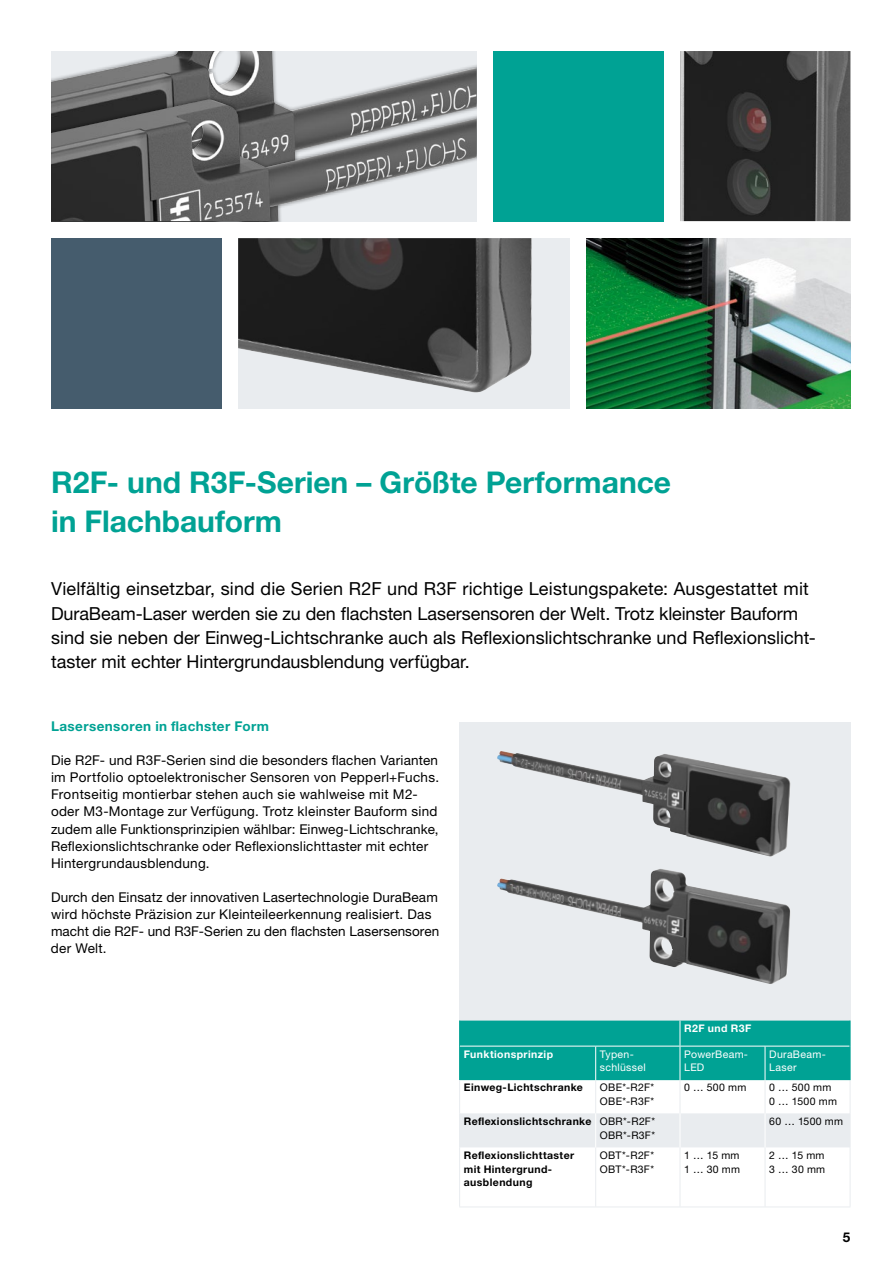
<style>
.page{position:relative;width:893px;height:1263px;background:#fff}
.page>*{position:absolute;margin:0;border:0;box-sizing:border-box;transform-origin:0 0}
.t1{font:700 30px/39.2px "Helvetica Neue LTW1 G";color:#00a294}
.t2{font:18px/24.3px "Helvetica Neue LTW1 G";color:#000}
.t3{font:13.5px/17px "Helvetica Neue LTW1 G";letter-spacing:.02em;color:#000}
.t4{font:700 13.5px "Helvetica Neue LTW1 G";letter-spacing:.03em;color:#00a294}
.t5{font:700 13.5px "Helvetica Neue LTW1 G";color:#000}
.t6{font:700 10.5px/13.6px "Helvetica Neue LTW1 G";letter-spacing:.035em;color:#000;text-align:right}
.t7{font:10.5px/13.6px "Helvetica Neue LTW1 G";letter-spacing:.025em;color:#000}
.t8{font:10.5px/13.6px "Helvetica Neue LTW1 G";letter-spacing:.03em;color:#fff}
.t9{font:700 10.5px "Helvetica Neue LTW1 G";letter-spacing:.04em;color:#fff}
.s1{font-weight:400}
</style>
<div class="page">
<img style="left:51px;top:51px;width:425px;height:28px">
<div style="left:51px;top:79px;width:425px;height:142px;background:#000;opacity:.5"></div>
<img style="left:51px;top:99px;width:425px;height:122px">
<div style="left:238px;top:238px;width:332px;height:170px;background:#e9ecef"></div>
<img style="left:238px;top:238px;width:294px;height:155px">
<div style="left:493px;top:51px;width:170px;height:170px;background:#00a294"></div>
<img style="left:587px;top:238px;width:263px;height:170px">
<div style="left:51px;top:238px;width:170px;height:170px;background:#455c6d"></div>
<img style="left:680px;top:51px;width:170px;height:170px">
<div style="left:459px;top:722px;width:391px;height:298px;background:#e9ecef"></div>
<img style="left:497px;top:751px;width:294px;height:106px">
<img style="left:497px;top:869px;width:294px;height:115px">
<div style="left:460px;top:1113px;width:390px;height:34px;background:#e9ecef"></div>
<hr style="left:459px;top:1080px;width:1px;height:33px;background:#e9ecef">
<hr style="left:595px;top:1080px;width:1px;height:33px;background:#e9ecef">
<hr style="left:680px;top:1080px;width:1px;height:33px;background:#e9ecef">
<hr style="left:765px;top:1080px;width:1px;height:33px;background:#e9ecef">
<hr style="left:459px;top:1113px;width:1px;height:34px;background:#e9ecef">
<hr style="left:459px;top:1147px;width:1px;height:59px;background:#e9ecef">
<hr style="left:595px;top:1147px;width:1px;height:59px;background:#e9ecef">
<hr style="left:680px;top:1147px;width:1px;height:59px;background:#e9ecef">
<hr style="left:765px;top:1147px;width:1px;height:59px;background:#e9ecef">
<hr style="left:459px;top:1206px;width:137px;height:1px;background:#e9ecef">
<hr style="left:596px;top:1206px;width:84px;height:1px;background:#e9ecef">
<hr style="left:680px;top:1206px;width:85px;height:1px;background:#e9ecef">
<hr style="left:765px;top:1206px;width:85px;height:1px;background:#e9ecef">
<hr style="left:595px;top:1113px;width:1px;height:34px;background:#fff">
<hr style="left:680px;top:1113px;width:1px;height:34px;background:#fff">
<hr style="left:765px;top:1113px;width:1px;height:34px;background:#fff">
<hr style="left:850px;top:1080px;width:1px;height:33px;background:#e9ecef">
<hr style="left:850px;top:1113px;width:1px;height:34px;background:#e9ecef">
<hr style="left:850px;top:1147px;width:1px;height:59px;background:#e9ecef">
<div style="left:459px;top:1020px;width:392px;height:60px;background:#00a294"></div>
<h1 class="t1" style="left:51px;top:463px;width:622px">R2F- und R3F-Serien – Größte Performance in Flachbauform</h1>
<p class="t2" style="left:51px;top:577px;width:766px">Vielfältig einsetzbar, sind die Serien R2F und R3F richtige Leistungspakete: Ausgestattet mit DuraBeam-Laser werden sie zu den flachsten Lasersensoren der Welt. Trotz kleinster Bauform sind sie neben der Einweg-Lichtschranke auch als Reflexionslichtschranke und Reflexionslicht&shy;taster mit echter Hintergrundausblendung verfügbar.</p>
<p class="t4" style="left:51px;top:718px;width:219px">Lasersensoren in flachster Form</p>
<p class="t3" style="left:51px;top:752px;width:390px">Die R2F- und R3F-Serien sind die besonders flachen Varianten im Portfolio optoelektronischer Sensoren von Pepperl+Fuchs.<br>Frontseitig montierbar stehen auch sie wahlweise mit M2- oder M3-Montage zur Verfügung. Trotz kleinster Bauform sind zudem alle Funktionsprinzipien wählbar: Einweg-Lichtschranke, Reflexionslichtschranke oder Reflexionslichttaster mit echter Hintergrundausblendung.</p>
<p class="t3" style="left:51px;top:888px;width:390px">Durch den Einsatz der innovativen Lasertechnologie DuraBeam wird höchste Präzision zur Kleinteileerkennung realisiert. Das macht die R2F- und R3F-Serien zu den flachsten Lasersensoren der Welt.</p>
<p class="t9" style="left:684px;top:1022px;width:68px">R2F und R3F</p>
<p class="t9" style="left:464px;top:1048px;width:91px">Funktionsprinzip</p>
<p class="t8" style="left:600px;top:1047px;width:47px">Typen-- schlüssel</p>
<p class="t8" style="left:684px;top:1047px;width:64px">PowerBeam-<br>LED</p>
<p class="t8" style="left:769px;top:1047px;width:57px">DuraBeam-<br>Laser</p>
<p class="t6" style="left:464px;top:1080px;width:121px">Einweg-Lichtschranke</p>
<p class="t7" style="left:600px;top:1080px;width:56px">OBE*-R2F*<br>OBE*-R3F*</p>
<p class="t7" style="left:684px;top:1080px;width:64px">0 … 500 mm</p>
<p class="t7" style="left:769px;top:1080px;width:69px">0 … 500 mm<br>0 … 1500 mm</p>
<p class="t6" style="left:464px;top:1114px;width:193px">Reflexionslichtschranke <span class="s1">OBR*-R2F*<br>OBR*-R3F*</span></p>
<p class="t7" style="left:769px;top:1114px;width:75px">60 … 1500 mm</p>
<p class="t6" style="left:464px;top:1148px;width:112px;text-align:left">Reflexionslichttaster mit Hintergrund&shy;ausblendung</p>
<p class="t7" style="left:600px;top:1148px;width:56px">OBT*-R2F*<br>OBT*-R3F*</p>
<p class="t7" style="left:684px;top:1148px;width:57px">1 … 15 mm<br>1 … 30 mm</p>
<p class="t7" style="left:769px;top:1148px;width:57px">2 … 15 mm<br>3 … 30 mm</p>
<p class="t5" style="left:843px;top:1228px;width:9px">5</p>
</div>
